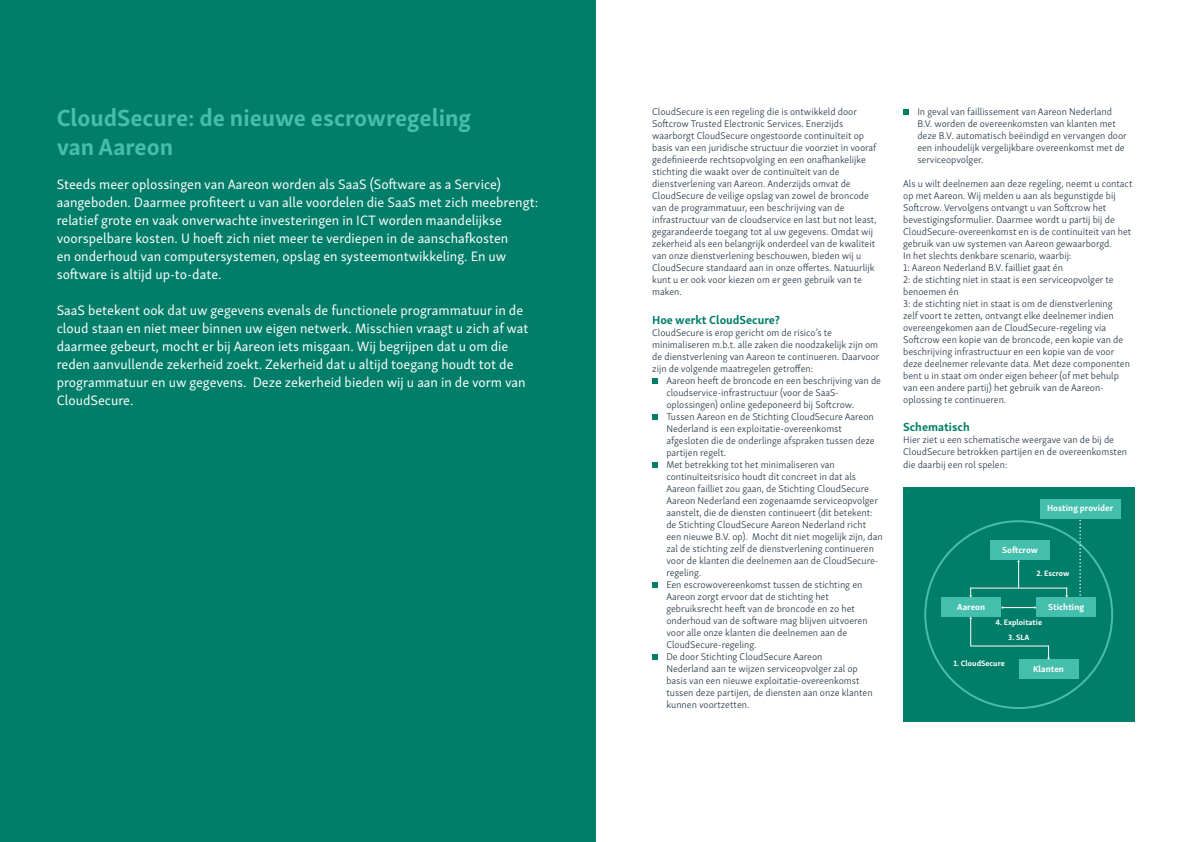
<style>
.page{position:relative;width:1191px;height:842px;background:#fff}
.page>*{position:absolute;margin:0;border:0;box-sizing:border-box;transform-origin:0 0}
.t1{font:700 24px/28.8px "Skolar Sans PE";color:#45bfad}
.t2{font:14px/18px "Skolar Sans PE";color:#fff}
.Subkop{font:700 12px "Skolar Sans PE";color:#007e69}
.t3{font:300 10px/12px "Skolar Sans PE";color:#2c3b4b}
.t4{font:700 9px "Skolar Sans PE";color:#fff}
.t5{font:700 8px "Skolar Sans PE";color:#fff}
</style>
<div class="page">
<svg style="left:652px;top:378px;width:6px;height:6px"></svg>
<svg style="left:652px;top:414px;width:6px;height:6px"></svg>
<svg style="left:652px;top:462px;width:6px;height:6px"></svg>
<svg style="left:652px;top:582px;width:6px;height:6px"></svg>
<svg style="left:652px;top:654px;width:6px;height:6px"></svg>
<svg style="left:903px;top:110px;width:6px;height:5px"></svg>
<div style="left:0;top:0;width:595px;height:842px;background:#007e69"></div>
<div style="left:903px;top:487px;width:231px;height:234px;background:#007e69"></div>
<div style="left:1018px;top:660px;width:60px;height:19px;background:#45bfad"></div>
<div style="left:941px;top:597px;width:60px;height:20px;background:#45bfad"></div>
<div style="left:990px;top:541px;width:60px;height:19px;background:#45bfad"></div>
<div style="left:1036px;top:597px;width:60px;height:20px;background:#45bfad"></div>
<div style="left:1040px;top:499px;width:80px;height:19px;background:#45bfad"></div>
<hr style="left:970px;top:588px;width:97px;height:1px;background:#fff">
<hr style="left:971px;top:645px;width:77px;height:1px;background:#fff">
<hr style="left:1002px;top:607px;width:33px;height:1px;background:#fff">
<svg style="left:1017px;top:560px;width:3px;height:28px"></svg>
<svg style="left:969px;top:617px;width:3px;height:29px"></svg>
<svg style="left:1047px;top:645px;width:3px;height:15px"></svg>
<svg style="left:1065px;top:588px;width:3px;height:9px"></svg>
<svg style="left:969px;top:588px;width:3px;height:9px"></svg>
<svg style="left:1079px;top:520px;width:1px;height:76px"></svg>
<p class="t1" style="left:57px;top:101px;width:416px">CloudSecure: de nieuwe escrowregeling van Aareon</p>
<p class="t2" style="left:57px;top:174px;width:483px">Steeds meer oplossingen van Aareon worden als SaaS (Software as a Service) aangeboden. Daarmee profiteert u van alle voordelen die SaaS met zich meebrengt: relatief grote en vaak onverwachte investeringen in ICT worden maandelijkse voorspelbare kosten. U hoeft zich niet meer te verdiepen in de aanschafkosten<br>en onderhoud van computersystemen, opslag en systeemontwikkeling. En uw software is altijd up-to-date.</p>
<p class="t2" style="left:57px;top:300px;width:473px">SaaS betekent ook dat uw gegevens evenals de functionele programmatuur in de cloud staan en niet meer binnen uw eigen netwerk. Misschien vraagt u zich af wat daarmee gebeurt, mocht er bij Aareon iets misgaan. Wij begrijpen dat u om die reden aanvullende zekerheid zoekt. Zekerheid dat u altijd toegang houdt tot de programmatuur en uw gegevens. Deze zekerheid bieden wij u aan in de vorm van CloudSecure.</p>
<p class="t3" style="left:652px;top:105px;width:226px">CloudSecure is een regeling die is ontwikkeld door Softcrow Trusted Electronic Services. Enerzijds waarborgt CloudSecure ongestoorde continuïteit op basis van een juridische structuur die voorziet in vooraf gedefinieerde rechtsopvolging en een onafhankelijke stichting die waakt over de continuïteit van de dienstverlening van Aareon. Anderzijds omvat de CloudSecure de veilige opslag van zowel de broncode van de programmatuur, een beschrijving van de infrastructuur van de cloudservice en last but not least, gegarandeerde toegang tot al uw gegevens. Omdat wij zekerheid als een belangrijk onderdeel van de kwaliteit van onze dienstverlening beschouwen, bieden wij u CloudSecure standaard aan in onze offertes. Natuurlijk kunt u er ook voor kiezen om er geen gebruik van te maken.</p>
<p class="Subkop" style="left:652px;top:310px;width:129px">Hoe werkt CloudSecure?</p>
<p class="t3" style="left:652px;top:326px;width:229px">CloudSecure is erop gericht om de risico’s te minimaliseren m.b.t. alle zaken die noodzakelijk zijn om de dienstverlening van Aareon te continueren. Daarvoor zijn de volgende maatregelen getroffen:</p>
<p class="t3" style="left:666px;top:374px;width:216px">Aareon heeft de broncode en een beschrijving van de cloudservice-infrastructuur (voor de SaaS&shy;oplossingen) online gedeponeerd bij Softcrow.</p>
<p class="t3" style="left:666px;top:410px;width:210px">Tussen Aareon en de Stichting CloudSecure Aareon Nederland is een exploitatie-overeenkomst afgesloten die de onderlinge afspraken tussen deze partijen regelt.</p>
<p class="t3" style="left:666px;top:458px;width:218px">Met betrekking tot het minimaliseren van continuïteitsrisico houdt dit concreet in dat als Aareon failliet zou gaan, de Stichting CloudSecure Aareon Nederland een zogenaamde serviceopvolger aanstelt, die de diensten continueert (dit betekent: de Stichting CloudSecure Aareon Nederland richt een nieuwe B.V. op). Mocht dit niet mogelijk zijn, dan zal de stichting zelf de dienstverlening continueren voor de klanten die deelnemen aan de CloudSecure&shy;regeling.</p>
<p class="t3" style="left:666px;top:578px;width:203px">Een escrowovereenkomst tussen de stichting en Aareon zorgt ervoor dat de stichting het gebruiksrecht heeft van de broncode en zo het onderhoud van de software mag blijven uitvoeren voor alle onze klanten die deelnemen aan de CloudSecure-regeling.</p>
<p class="t3" style="left:666px;top:650px;width:208px">De door Stichting CloudSecure Aareon<br>Nederland aan te wijzen serviceopvolger zal op basis van een nieuwe exploitatie-overeenkomst tussen deze partijen, de diensten aan onze klanten kunnen voortzetten.</p>
<p class="t3" style="left:917px;top:105px;width:211px">In geval van faillissement van Aareon Nederland B.V. worden de overeenkomsten van klanten met deze B.V. automatisch beëindigd en vervangen door een inhoudelijk vergelijkbare overeenkomst met de serviceopvolger.</p>
<p class="t3" style="left:903px;top:177px;width:231px">Als u wilt deelnemen aan deze regeling, neemt u contact op met Aareon. Wij melden u aan als begunstigde bij Softcrow. Vervolgens ontvangt u van Softcrow het bevestigingsformulier. Daarmee wordt u partij bij de CloudSecure-overeenkomst en is de continuïteit van het gebruik van uw systemen van Aareon gewaarborgd.</p>
<p class="t3" style="left:903px;top:249px;width:170px">In het slechts denkbare scenario, waarbij:</p>
<p class="t3" style="left:903px;top:261px;width:161px">1: Aareon Nederland B.V. failliet gaat én</p>
<p class="t3" style="left:903px;top:273px;width:212px">2: de stichting niet in staat is een serviceopvolger te benoemen én</p>
<p class="t3" style="left:903px;top:297px;width:228px">3: de stichting niet in staat is om de dienstverlening zelf voort te zetten, ontvangt elke deelnemer indien overeengekomen aan de CloudSecure-regeling via Softcrow een kopie van de broncode, een kopie van de beschrijving infrastructuur en een kopie van de voor deze deelnemer relevante data. Met deze componenten bent u in staat om onder eigen beheer (of met behulp van een andere partij) het gebruik van de Aareon&shy;oplossing te continueren.</p>
<p class="Subkop" style="left:903px;top:417px;width:68px">Schematisch</p>
<p class="t3" style="left:903px;top:433px;width:225px">Hier ziet u een schematische weergave van de bij de<br>CloudSecure betrokken partijen en de overeenkomsten</p>
<p class="t3" style="left:903px;top:458px;width:106px">die daarbij een rol spelen:</p>
<p class="t4" style="left:1047px;top:501px;width:68px">Hosting provider</p>
<p class="t4" style="left:1002px;top:542px;width:37px">Softcrow</p>
<p class="t4" style="left:957px;top:599px;width:29px">Aareon</p>
<p class="t5" style="left:1036px;top:567px;width:35px">2. Escrow</p>
<p class="t4" style="left:1048px;top:599px;width:37px">Stichting</p>
<p class="t5" style="left:995px;top:616px;width:48px">4. Exploitatie</p>
<p class="t5" style="left:1008px;top:631px;width:23px">3. SLA</p>
<p class="t5" style="left:953px;top:656px;width:53px">1. CloudSecure</p>
<p class="t4" style="left:1033px;top:661px;width:32px">Klanten</p>
</div>
